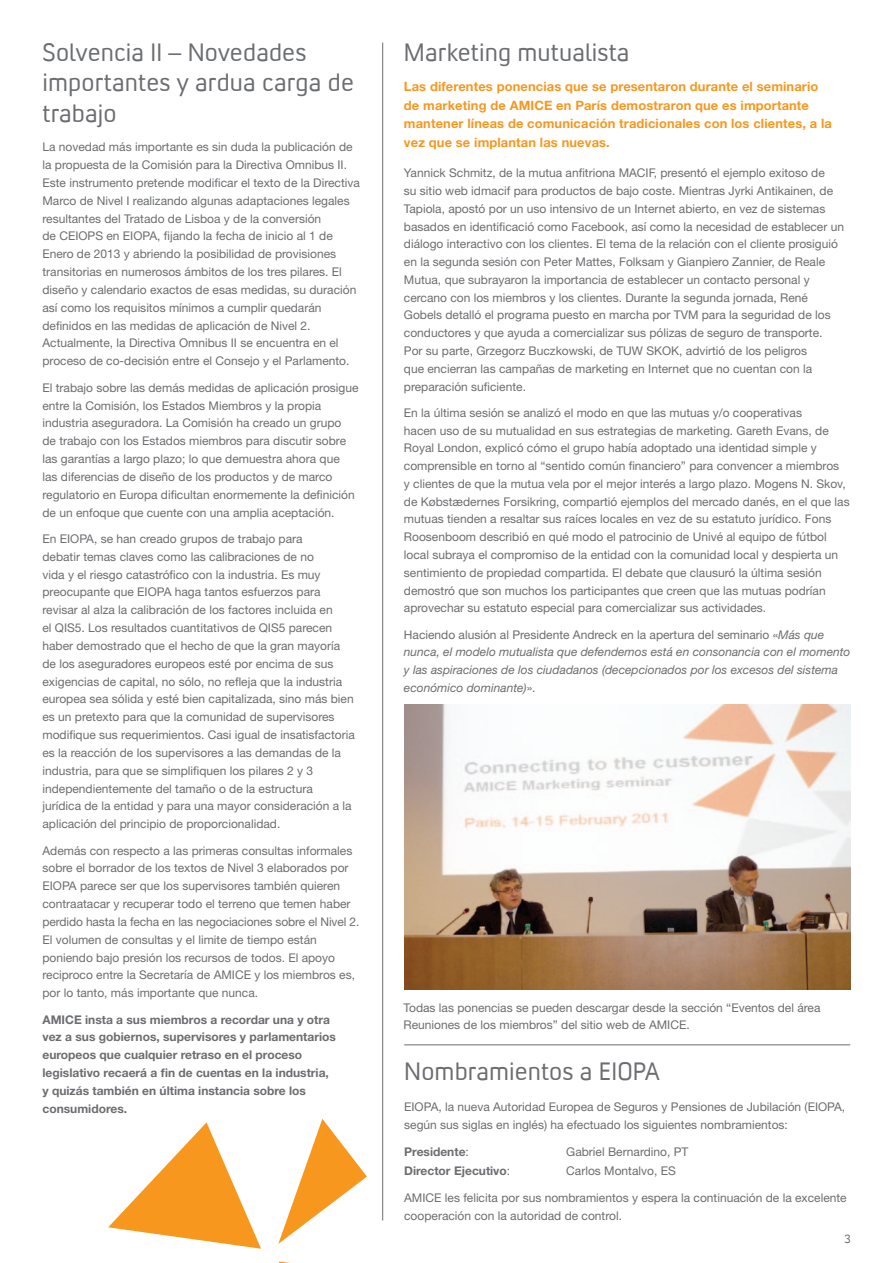
<style>
.page{position:relative;width:893px;height:1263px;background:#fff}
.page>*{position:absolute;margin:0;border:0;box-sizing:border-box;transform-origin:0 0}
.t1{font:25.5px/30.5px "Convection";letter-spacing:.005em;color:#6c6d70}
.t2{font:700 12.9px/18.5px "Helvetica Neue LT Std";letter-spacing:.01em;color:#f7971d}
.t3{font:12px/17.9px "Helvetica Neue LT Std";color:#6c6d70}
.t4{font:700 12px/17.9px "Helvetica Neue LT Std";color:#6c6d70}
.t5{font:italic 12px/17.7px "Helvetica Neue LT Std";color:#6c6d70}
.t6{font:12px "Convection";color:#6c6d70}
.s1{font-style:normal}
.s2{font-weight:400}
</style>
<div class="page">
<svg style="left:108px;top:1122px;width:153px;height:127px"></svg>
<svg style="left:278px;top:1119px;width:89px;height:125px"></svg>
<svg style="left:279px;top:1261px;width:11px;height:2px"></svg>
<hr style="left:382px;top:43px;width:1px;height:1177px;background:#6c6d70">
<hr style="left:404px;top:1044px;width:446px;height:1px;background:#6c6d70">
<img style="left:404px;top:704px;width:446px;height:285px">
<h1 class="t1" style="left:43px;top:36px;width:313px">Solvencia II – Novedades importantes y ardua carga de trabajo</h1>
<p class="t3" style="left:43px;top:138px;width:319px">La novedad más importante es sin duda la publicación de la propuesta de la Comisión para la Directiva Omnibus II.<br>Este instrumento pretende modificar el texto de la Directiva Marco de Nivel I realizando algunas adaptaciones legales resultantes del Tratado de Lisboa y de la conversión<br>de CEIOPS en EIOPA, fijando la fecha de inicio al 1 de Enero de 2013 y abriendo la posibilidad de provisiones transitorias en numerosos ámbitos de los tres pilares. El diseño y calendario exactos de esas medidas, su duración así como los requisitos mínimos a cumplir quedarán definidos en las medidas de aplicación de Nivel 2.<br>Actualmente, la Directiva Omnibus II se encuentra en el proceso de co-decisión entre el Consejo y el Parlamento.</p>
<p class="t3" style="left:43px;top:378px;width:318px">El trabajo sobre las demás medidas de aplicación prosigue entre la Comisión, los Estados Miembros y la propia industria aseguradora. La Comisión ha creado un grupo<br>de trabajo con los Estados miembros para discutir sobre las garantías a largo plazo; lo que demuestra ahora que<br>las diferencias de diseño de los productos y de marco regulatorio en Europa dificultan enormemente la definición de un enfoque que cuente con una amplia aceptación.</p>
<p class="t3" style="left:43px;top:529px;width:314px">En EIOPA, se han creado grupos de trabajo para<br>debatir temas claves como las calibraciones de no<br>vida y el riesgo catastrófico con la industria. Es muy preocupante que EIOPA haga tantos esfuerzos para revisar al alza la calibración de los factores incluida en<br>el QIS5. Los resultados cuantitativos de QIS5 parecen haber demostrado que el hecho de que la gran mayoría de los aseguradores europeos esté por encima de sus exigencias de capital, no sólo, no refleja que la industria europea sea sólida y esté bien capitalizada, sino más bien es un pretexto para que la comunidad de supervisores modifique sus requerimientos. Casi igual de insatisfactoria es la reacción de los supervisores a las demandas de la industria, para que se simplifiquen los pilares 2 y 3 independientemente del tamaño o de la estructura<br>jurídica de la entidad y para una mayor consideración a la aplicación del principio de proporcionalidad.</p>
<p class="t3" style="left:43px;top:841px;width:318px">Además con respecto a las primeras consultas informales sobre el borrador de los textos de Nivel 3 elaborados por EIOPA parece ser que los supervisores también quieren contraatacar y recuperar todo el terreno que temen haber perdido hasta la fecha en las negociaciones sobre el Nivel 2.<br>El volumen de consultas y el limite de tiempo están poniendo bajo presión los recursos de todos. El apoyo reciproco entre la Secretaría de AMICE y los miembros es, por lo tanto, más importante que nunca.</p>
<p class="t4" style="left:43px;top:1010px;width:295px">AMICE insta a sus miembros a recordar una y otra vez a sus gobiernos, supervisores y parlamentarios europeos que cualquier retraso en el proceso legislativo recaerá a fin de cuentas en la industria, y quizás también en última instancia sobre los consumidores.</p>
<h1 class="t1" style="left:404px;top:36px;width:227px">Marketing mutualista</h1>
<p class="t2" style="left:404px;top:77px;width:429px">Las diferentes ponencias que se presentaron durante el seminario de marketing de AMICE en París demostraron que es importante mantener líneas de comunicación tradicionales con los clientes, a la vez que se implantan las nuevas.</p>
<p class="t3" style="left:404px;top:164px;width:442px">Yannick Schmitz, de la mutua anfitriona MACIF, presentó el ejemplo exitoso de<br>su sitio web idmacif para productos de bajo coste. Mientras Jyrki Antikainen, de Tapiola, apostó por un uso intensivo de un Internet abierto, en vez de sistemas basados en identificació como Facebook, así como la necesidad de establecer un diálogo interactivo con los clientes. El tema de la relación con el cliente prosiguió en la segunda sesión con Peter Mattes, Folksam y Gianpiero Zannier, de Reale Mutua, que subrayaron la importancia de establecer un contacto personal y cercano con los miembros y los clientes. Durante la segunda jornada, René Gobels detalló el programa puesto en marcha por TVM para la seguridad de los conductores y que ayuda a comercializar sus pólizas de seguro de transporte.<br>Por su parte, Grzegorz Buczkowski, de TUW SKOK, advirtió de los peligros<br>que encierran las campañas de marketing en Internet que no cuentan con la preparación suficiente.</p>
<p class="t3" style="left:404px;top:404px;width:447px">En la última sesión se analizó el modo en que las mutuas y/o cooperativas<br>hacen uso de su mutualidad en sus estrategias de marketing. Gareth Evans, de Royal London, explicó cómo el grupo había adoptado una identidad simple y comprensible en torno al “sentido común financiero” para convencer a miembros<br>y clientes de que la mutua vela por el mejor interés a largo plazo. Mogens N. Skov, de Købstædernes Forsikring, compartió ejemplos del mercado danés, en el que las mutuas tienden a resaltar sus raíces locales en vez de su estatuto jurídico. Fons Roosenboom describió en qué modo el patrocinio de Univé al equipo de fútbol local subraya el compromiso de la entidad con la comunidad local y despierta un sentimiento de propiedad compartida. El debate que clausuró la última sesión demostró que son muchos los participantes que creen que las mutuas podrían aprovechar su estatuto especial para comercializar sus actividades.</p>
<p class="t5" style="left:404px;top:625px;width:448px"><span class="s1">Haciendo alusión al Presidente Andreck en la apertura del seminario «</span>Más que nunca, el modelo mutualista que defendemos está en consonancia con el momento y las aspiraciones de los ciudadanos (decepcionados por los excesos del sistema económico dominante)<span class="s1">».</span></p>
<p class="t3" style="left:404px;top:999px;width:418px;line-height:17.1px">Todas las ponencias se pueden descargar desde la sección “Eventos del área<br>Reuniones de los miembros” del sitio web de AMICE.</p>
<h1 class="t1" style="left:404px;top:1055px;width:257px">Nombramientos a EIOPA</h1>
<p class="t3" style="left:404px;top:1097px;width:442px;line-height:18.6px">EIOPA, la nueva Autoridad Europea de Seguros y Pensiones de Jubilación (EIOPA, según sus siglas en inglés) ha efectuado los siguientes nombramientos:</p>
<p class="t4" style="left:404px;top:1143px;width:66px">Presidente<span class="s2">:</span></p>
<p class="t3" style="left:566px;top:1143px;width:124px">Gabriel Bernardino, PT</p>
<p class="t4" style="left:404px;top:1161px;width:108px">Director Ejecutivo<span class="s2">:</span></p>
<p class="t3" style="left:566px;top:1161px;width:111px">Carlos Montalvo, ES</p>
<p class="t3" style="left:404px;top:1188px;width:444px;line-height:18.6px">AMICE les felicita por sus nombramientos y espera la continuación de la excelente cooperación con la autoridad de control.</p>
<p class="t6" style="left:844px;top:1231px;width:8px">3</p>
</div>
